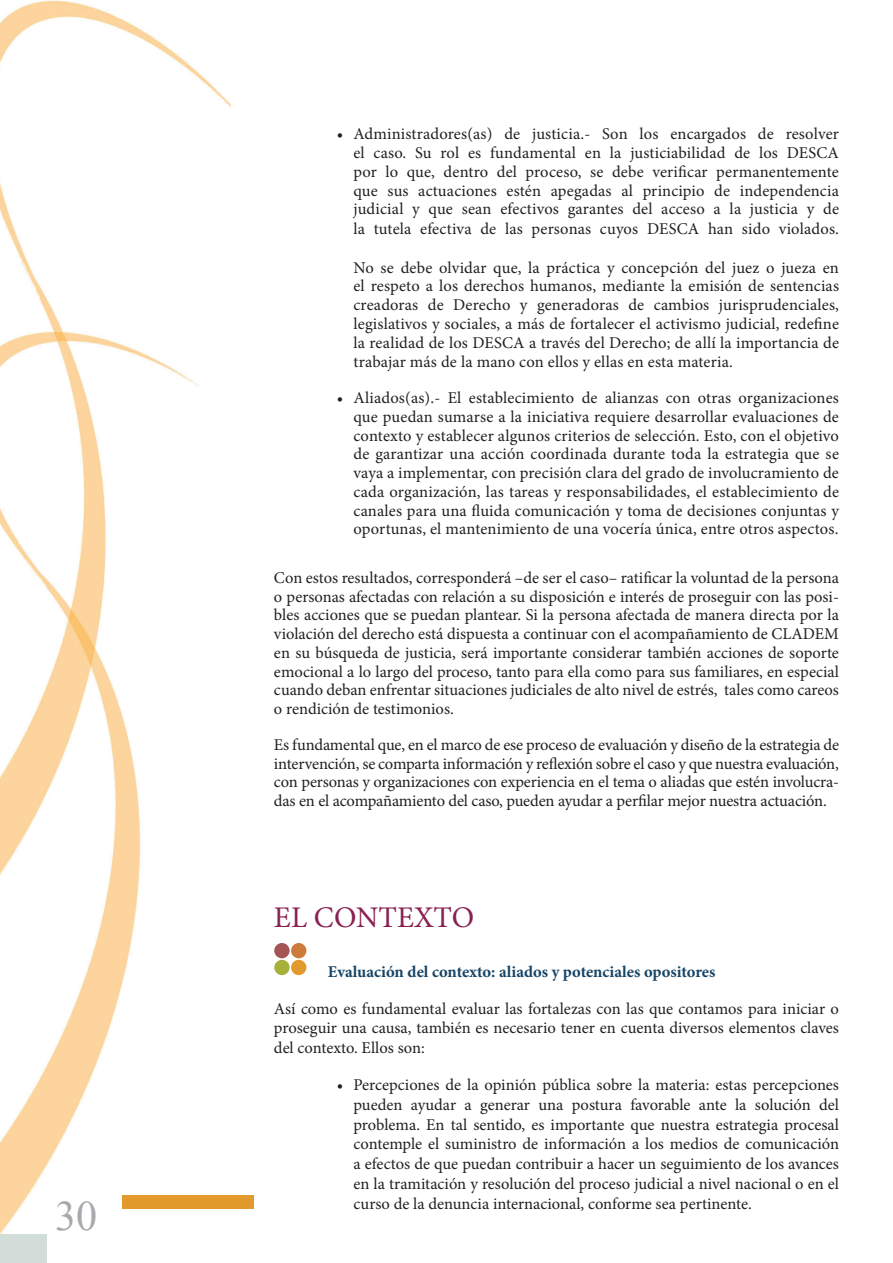
<style>
.page{position:relative;width:893px;height:1263px;background:#fff}
.page>*{position:absolute;margin:0;border:0;box-sizing:border-box;transform-origin:0 0}
.t1{font:42px "Times New Roman";color:#a8a9ad}
.t2{font:30px "Minion Pro";color:#892151}
.t3{font:16.5px/18.8px "Minion Pro";color:#231f20;text-align:justify}
.t4{font:700 16.5px "Minion Pro";color:#174567}
</style>
<div class="page">
<img style="left:0;top:0;width:230px;height:1233px">
<div style="left:0;top:1233px;width:94px;height:30px;background:#d2ddda"></div>
<img style="left:48px;top:1233px;width:46px;height:30px">
<div style="left:123px;top:1195px;width:131px;height:13px;background:#e39a2d"></div>
<div style="left:274px;top:943px;width:16px;height:15px;background:#a55455;border-radius:50%"></div>
<div style="left:274px;top:960px;width:16px;height:15px;background:#a7b038;border-radius:50%"></div>
<div style="left:291px;top:943px;width:15px;height:15px;background:#cc7b3a;border-radius:50%"></div>
<div style="left:291px;top:960px;width:15px;height:15px;background:#e39a2d;border-radius:50%"></div>
<h1 class="t1" style="left:55px;top:1187px;width:43px">30</h1>
<p class="t3" style="left:353px;top:125px;width:487px;text-indent:-16px">• Administradores(as) de justicia.- Son los encargados de resolver el caso. Su rol es fundamental en la justiciabilidad de los DESCA por lo que, dentro del proceso, se debe verificar permanentemente que sus actuaciones estén apegadas al principio de independencia judicial y que sean efectivos garantes del acceso a la justicia y de la tutela efectiva de las personas cuyos DESCA han sido violados.</p>
<p class="t3" style="left:353px;top:258px;width:487px">No se debe olvidar que, la práctica y concepción del juez o jueza en el respeto a los derechos humanos, mediante la emisión de sentencias creadoras de Derecho y generadoras de cambios jurisprudenciales, legislativos y sociales, a más de fortalecer el activismo judicial, redefine la realidad de los DESCA a través del Derecho; de allí la importancia de trabajar más de la mano con ellos y ellas en esta materia.</p>
<p class="t3" style="left:353px;top:389px;width:487px;text-indent:-16px">• Aliados(as).- El establecimiento de alianzas con otras organizaciones que puedan sumarse a la iniciativa requiere desarrollar evaluaciones de contexto y establecer algunos criterios de selección. Esto, con el objetivo de garantizar una acción coordinada durante toda la estrategia que se vaya a implementar, con precisión clara del grado de involucramiento de cada organización, las tareas y responsabilidades, el establecimiento de canales para una fluida comunicación y toma de decisiones conjuntas y oportunas, el mantenimiento de una vocería única, entre otros aspectos.</p>
<p class="t3" style="left:274px;top:568px;width:567px">Con estos resultados, corresponderá –de ser el caso– ratificar la voluntad de la persona o personas afectadas con relación a su disposición e interés de proseguir con las posi&shy;bles acciones que se puedan plantear. Si la persona afectada de manera directa por la violación del derecho está dispuesta a continuar con el acompañamiento de CLADEM en su búsqueda de justicia, será importante considerar también acciones de soporte emocional a lo largo del proceso, tanto para ella como para sus familiares, en especial cuando deban enfrentar situaciones judiciales de alto nivel de estrés, tales como careos o rendición de testimonios.</p>
<p class="t3" style="left:274px;top:735px;width:567px">Es fundamental que, en el marco de ese proceso de evaluación y diseño de la estrategia de intervención, se comparta información y reflexión sobre el caso y que nuestra evaluación, con personas y organizaciones con experiencia en el tema o aliadas que estén involucra&shy;das en el acompañamiento del caso, pueden ayudar a perfilar mejor nuestra actuación.</p>
<h2 class="t2" style="left:274px;top:897px;width:202px">EL CONTEXTO</h2>
<p class="t4" style="left:328px;top:960px;width:389px">Evaluación del contexto: aliados y potenciales opositores</p>
<p class="t3" style="left:274px;top:998px;width:566px;line-height:19.8px">Así como es fundamental evaluar las fortalezas con las que contamos para iniciar o proseguir una causa, también es necesario tener en cuenta diversos elementos claves del contexto. Ellos son:</p>
<p class="t3" style="left:353px;top:1075px;width:487px;line-height:19.8px;text-indent:-16px">• Percepciones de la opinión pública sobre la materia: estas percepciones pueden ayudar a generar una postura favorable ante la solución del problema. En tal sentido, es importante que nuestra estrategia procesal contemple el suministro de información a los medios de comunicación a efectos de que puedan contribuir a hacer un seguimiento de los avances en la tramitación y resolución del proceso judicial a nivel nacional o en el curso de la denuncia internacional, conforme sea pertinente.</p>
</div>
